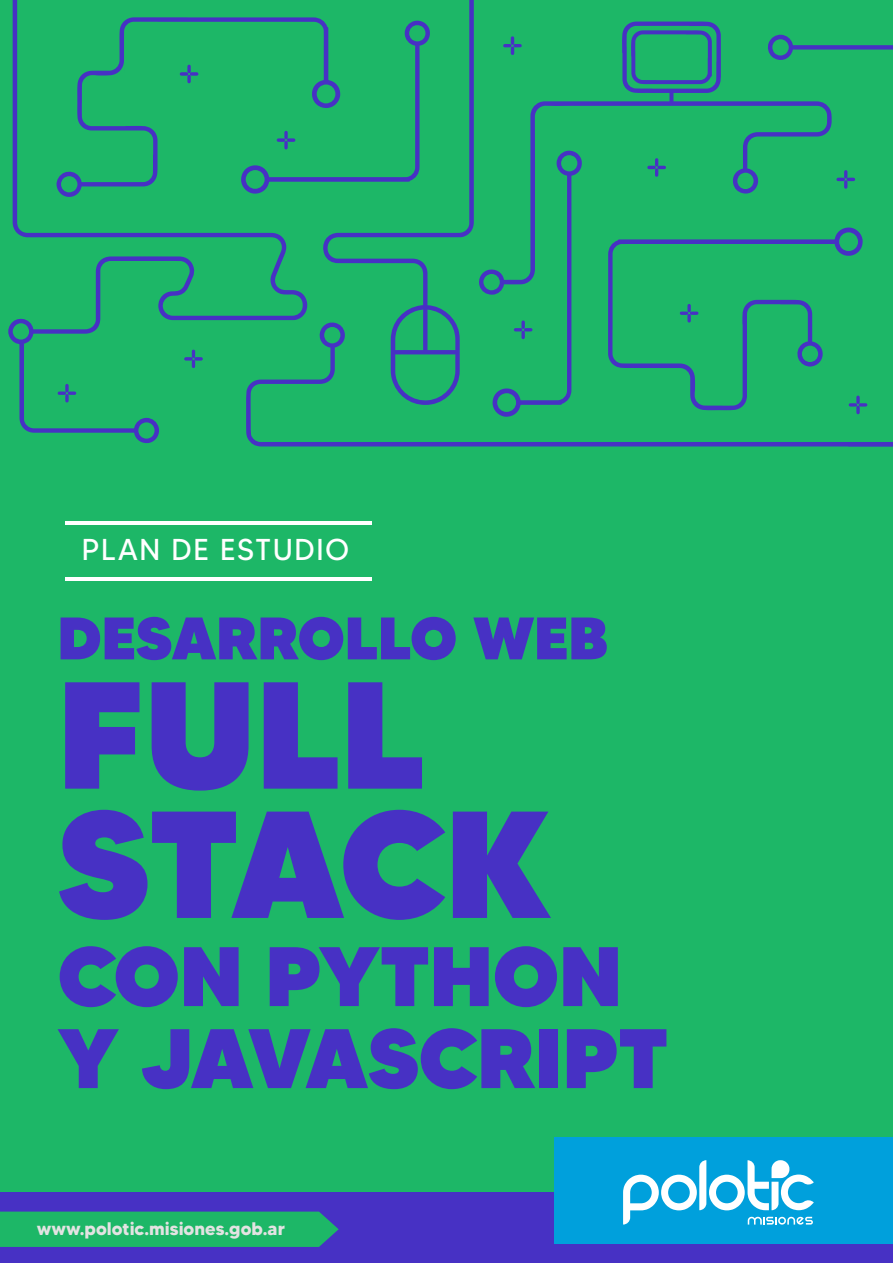
<style>
.page{position:relative;width:893px;height:1263px;background:#1db767}
.page>*{position:absolute;margin:0;border:0;box-sizing:border-box;transform-origin:0 0}
.t1{font:900 151.95px/129.3px "MADETOMMY";color:#4731c4}
.t2{font:900 84.15px/82.1px "MADETOMMY";color:#4731c4}
.t3{font:900 59.85px "MADETOMMY";color:#4731c4}
.t4{font:30.15px "MADETOMMY";letter-spacing:.05em;color:#fff}
.t5{font:700 18.15px "MADETOMMY";color:#e3e3e2}
</style>
<div class="page">
<hr style="left:65px;top:577px;width:307px;height:3px;background:#fff">
<hr style="left:65px;top:522px;width:307px;height:3px;background:#fff">
<svg style="left:832px;top:45px;width:61px;height:5px"></svg>
<svg style="left:8px;top:0;width:123px;height:344px"></svg>
<svg style="left:131px;top:0;width:343px;height:350px"></svg>
<svg style="left:246px;top:322px;width:647px;height:125px"></svg>
<svg style="left:479px;top:21px;width:353px;height:274px"></svg>
<svg style="left:608px;top:228px;width:255px;height:185px"></svg>
<svg style="left:56px;top:17px;width:284px;height:180px"></svg>
<svg style="left:631px;top:30px;width:81px;height:54px"></svg>
<svg style="left:180px;top:65px;width:18px;height:18px"></svg>
<svg style="left:241px;top:8px;width:189px;height:186px"></svg>
<svg style="left:836px;top:170px;width:19px;height:19px"></svg>
<svg style="left:647px;top:158px;width:19px;height:19px"></svg>
<svg style="left:849px;top:396px;width:18px;height:18px"></svg>
<svg style="left:680px;top:304px;width:18px;height:18px"></svg>
<svg style="left:492px;top:150px;width:90px;height:267px"></svg>
<svg style="left:184px;top:350px;width:19px;height:18px"></svg>
<svg style="left:19px;top:343px;width:140px;height:100px"></svg>
<svg style="left:503px;top:36px;width:19px;height:19px"></svg>
<div style="left:0;top:1192px;width:893px;height:71px;background:#4731c4"></div>
<div style="left:555px;top:1137px;width:338px;height:107px;background:#00a0dc"></div>
<svg style="left:623px;top:1160px;width:191px;height:64px"></svg>
<div style="left:0;top:1211px;width:339px;height:36px;background:#1db767"></div>
<h3 class="t4" style="left:82px;top:531px;width:269px">PLAN DE ESTUDIO</h3>
<h3 class="t3" style="left:58px;top:600px;width:552px">DESARROLLO WEB</h3>
<h1 class="t1" style="left:58px;top:669px;width:495px">FULL<br>STACK</h1>
<h2 class="t2" style="left:58px;top:935px;width:612px">CON PYTHON<br>Y JAVASCRIPT</h2>
<p class="t5" style="left:37px;top:1217px;width:250px">www.polotic.misiones.gob.ar</p>
</div>
